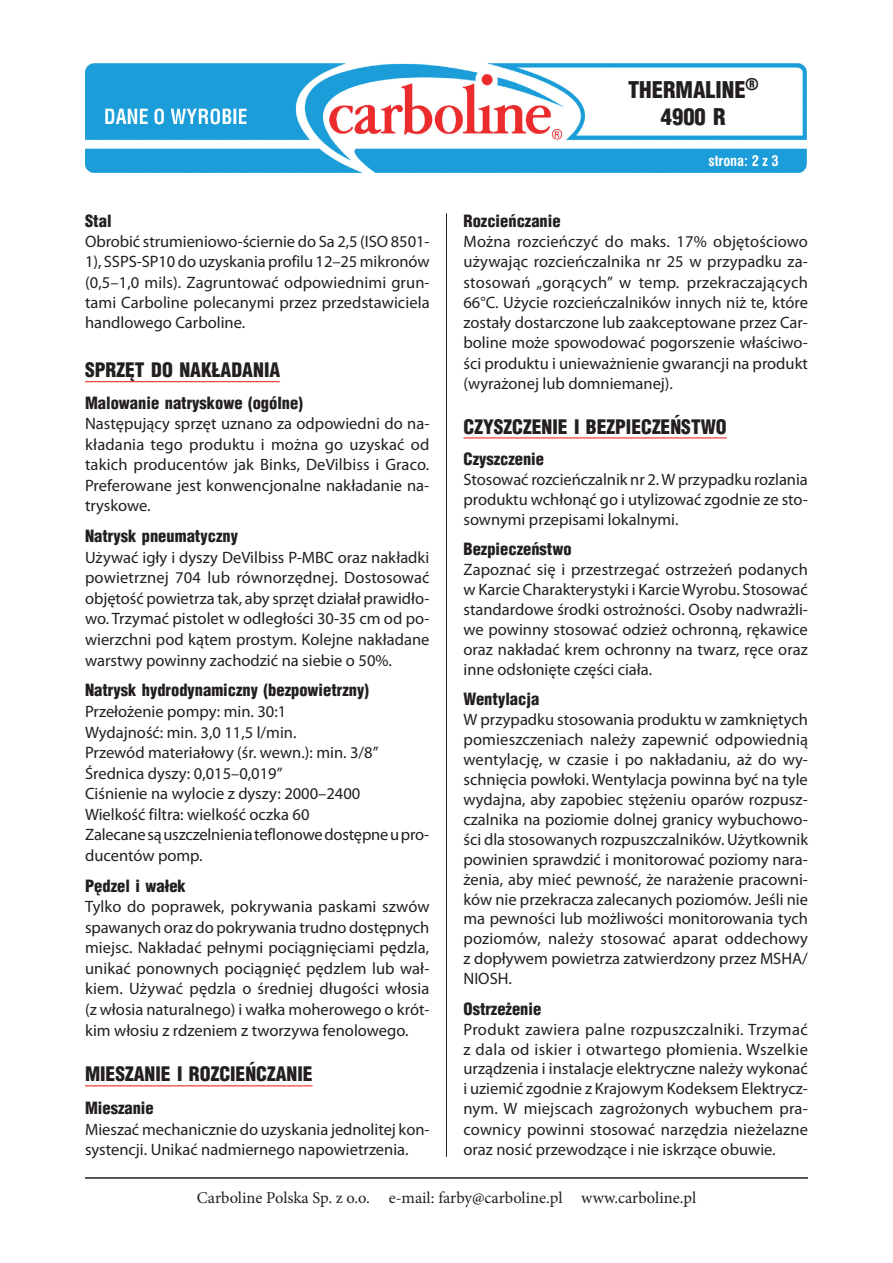
<style>
.page{position:relative;width:893px;height:1263px;background:#fff}
.page>*{position:absolute;margin:0;border:0;box-sizing:border-box;transform-origin:0 0}
.t1{font:900 22.5px/27px "Switzerland Cond";color:#231f20;text-align:center}
.t2{font:900 19.5px "Switzerland Cond";color:#231f20}
.t3{font:16.5px/20.5px "Myriad Pro";color:#231f20;text-align:justify}
.t4{font:900 16.5px "Switzerland Cond";color:#231f20}
.t5{font:16.5px "Minion Pro";color:#231f20}
.t6{font:700 13.5px "Swis 721 Cn PL";color:#fff}
</style>
<div class="page">
<hr style="left:85px;top:1177px;width:723px;height:2px;background:#231f20">
<img style="left:85px;top:64px;width:721px;height:108px">
<hr style="left:446px;top:213px;width:1px;height:944px;background:#231f20">
<hr style="left:85px;top:381px;width:195px;height:1px;background:#ee2d2d">
<hr style="left:85px;top:1085px;width:228px;height:1px;background:#ee2d2d">
<hr style="left:463px;top:437px;width:264px;height:1px;background:#ee2d2d">
<h1 class="t1" style="left:628px;top:75px;width:132px">THERMALINE<sup>®<br></sup>4900 R</h1>
<p class="t4" style="left:85px;top:210px;width:28px">Stal</p>
<p class="t3" style="left:85px;top:232px;width:346px">Obrobić strumieniowo-ściernie do Sa 2,5 (ISO 8501- 1), SSPS-SP10 do uzyskania profilu 12–25 mikronów (0,5–1,0 mils). Zagruntować odpowiednimi grun&shy;tami Carboline polecanymi przez przedstawiciela handlowego Carboline.</p>
<p class="t2" style="left:85px;top:358px;width:197px">SPRZĘT DO NAKŁADANIA</p>
<p class="t4" style="left:85px;top:392px;width:219px">Malowanie natryskowe (ogólne)</p>
<p class="t3" style="left:85px;top:414px;width:346px">Następujący sprzęt uznano za odpowiedni do na&shy;kładania tego produktu i można go uzyskać od takich producentów jak Binks, DeVilbiss i Graco.<br>Preferowane jest konwencjonalne nakładanie na&shy;tryskowe.</p>
<p class="t4" style="left:85px;top:525px;width:154px">Natrysk pneumatyczny</p>
<p class="t3" style="left:85px;top:547px;width:346px">Używać igły i dyszy DeVilbiss P-MBC oraz nakładki powietrznej 704 lub równorzędnej. Dostosować objętość powietrza tak, aby sprzęt działał prawidło&shy;wo. Trzymać pistolet w odległości 30-35 cm od po&shy;wierzchni pod kątem prostym. Kolejne nakładane warstwy powinny zachodzić na siebie o 50%.</p>
<p class="t4" style="left:85px;top:680px;width:285px">Natrysk hydrodynamiczny (bezpowietrzny)</p>
<p class="t3" style="left:85px;top:701px;width:346px;text-align:left">Przełożenie pompy: min. 30:1<br>Wydajność: min. 3,0 11,5 l/min.<br>Przewód materiałowy (śr. wewn.): min. 3/8” Średnica dyszy: 0,015–0,019”<br>Ciśnienie na wylocie z dyszy: 2000–2400<br>Wielkość filtra: wielkość oczka 60<br>Zalecane są uszczelnienia teflonowe dostępne u pro&shy;ducentów pomp.</p>
<p class="t4" style="left:85px;top:875px;width:102px">Pędzel i wałek</p>
<p class="t3" style="left:85px;top:897px;width:346px">Tylko do poprawek, pokrywania paskami szwów spawanych oraz do pokrywania trudno dostępnych miejsc. Nakładać pełnymi pociągnięciami pędzla, unikać ponownych pociągnięć pędzlem lub wał&shy;kiem. Używać pędzla o średniej długości włosia (z włosia naturalnego) i wałka moherowego o krót&shy;kim włosiu z rdzeniem z tworzywa fenolowego.</p>
<p class="t2" style="left:85px;top:1062px;width:229px">MIESZANIE I ROZCIEŃCZANIE</p>
<p class="t4" style="left:85px;top:1097px;width:70px">Mieszanie</p>
<p class="t3" style="left:85px;top:1119px;width:346px">Mieszać mechanicznie do uzyskania jednolitej kon&shy;systencji. Unikać nadmiernego napowietrzenia.</p>
<p class="t6" style="left:708px;top:152px;width:72px">strona: 2 z 3</p>
<p class="t4" style="left:463px;top:210px;width:99px">Rozcieńczanie</p>
<p class="t3" style="left:463px;top:232px;width:346px">Można rozcieńczyć do maks. 17% objętościowo używając rozcieńczalnika nr 25 w przypadku za&shy;stosowań „gorących” w temp. przekraczających 66°C. Użycie rozcieńczalników innych niż te, które zostały dostarczone lub zaakceptowane przez Car&shy;boline może spowodować pogorszenie właściwo&shy;ści produktu i unieważnienie gwarancji na produkt (wyrażonej lub domniemanej).</p>
<p class="t2" style="left:463px;top:414px;width:265px">CZYSZCZENIE I BEZPIECZEŃSTWO</p>
<p class="t4" style="left:463px;top:448px;width:82px">Czyszczenie</p>
<p class="t3" style="left:463px;top:470px;width:346px;line-height:20px">Stosować rozcieńczalnik nr 2. W przypadku rozlania produktu wchłonąć go i utylizować zgodnie ze sto&shy;sownymi przepisami lokalnymi.</p>
<p class="t4" style="left:463px;top:538px;width:110px">Bezpieczeństwo</p>
<p class="t3" style="left:463px;top:560px;width:346px;line-height:20px">Zapoznać się i przestrzegać ostrzeżeń podanych w Karcie Charakterystyki i Karcie Wyrobu. Stosować standardowe środki ostrożności. Osoby nadwrażli&shy;we powinny stosować odzież ochronną, rękawice oraz nakładać krem ochronny na twarz, ręce oraz inne odsłonięte części ciała.</p>
<p class="t4" style="left:463px;top:688px;width:77px">Wentylacja</p>
<p class="t3" style="left:463px;top:710px;width:346px;line-height:20px">W przypadku stosowania produktu w zamkniętych pomieszczeniach należy zapewnić odpowiednią wentylację, w czasie i po nakładaniu, aż do wy&shy;schnięcia powłoki. Wentylacja powinna być na tyle wydajna, aby zapobiec stężeniu oparów rozpusz&shy;czalnika na poziomie dolnej granicy wybuchowo&shy;ści dla stosowanych rozpuszczalników. Użytkownik powinien sprawdzić i monitorować poziomy nara&shy;żenia, aby mieć pewność, że narażenie pracowni&shy;ków nie przekracza zalecanych poziomów. Jeśli nie ma pewności lub możliwości monitorowania tych poziomów, należy stosować aparat oddechowy z dopływem powietrza zatwierdzony przez MSHA/ NIOSH.</p>
<p class="t4" style="left:463px;top:998px;width:79px">Ostrzeżenie</p>
<p class="t3" style="left:463px;top:1019px;width:346px;line-height:20.1px">Produkt zawiera palne rozpuszczalniki. Trzymać z dala od iskier i otwartego płomienia. Wszelkie urządzenia i instalacje elektryczne należy wykonać i uziemić zgodnie z Krajowym Kodeksem Elektrycz&shy;nym. W miejscach zagrożonych wybuchem pra&shy;cownicy powinni stosować narzędzia nieżelazne oraz nosić przewodzące i nie iskrzące obuwie.</p>
<p class="t5" style="left:197px;top:1187px;width:501px">Carboline Polska Sp. z o.o. e-mail: farby@carboline.pl www.carboline.pl</p>
</div>
